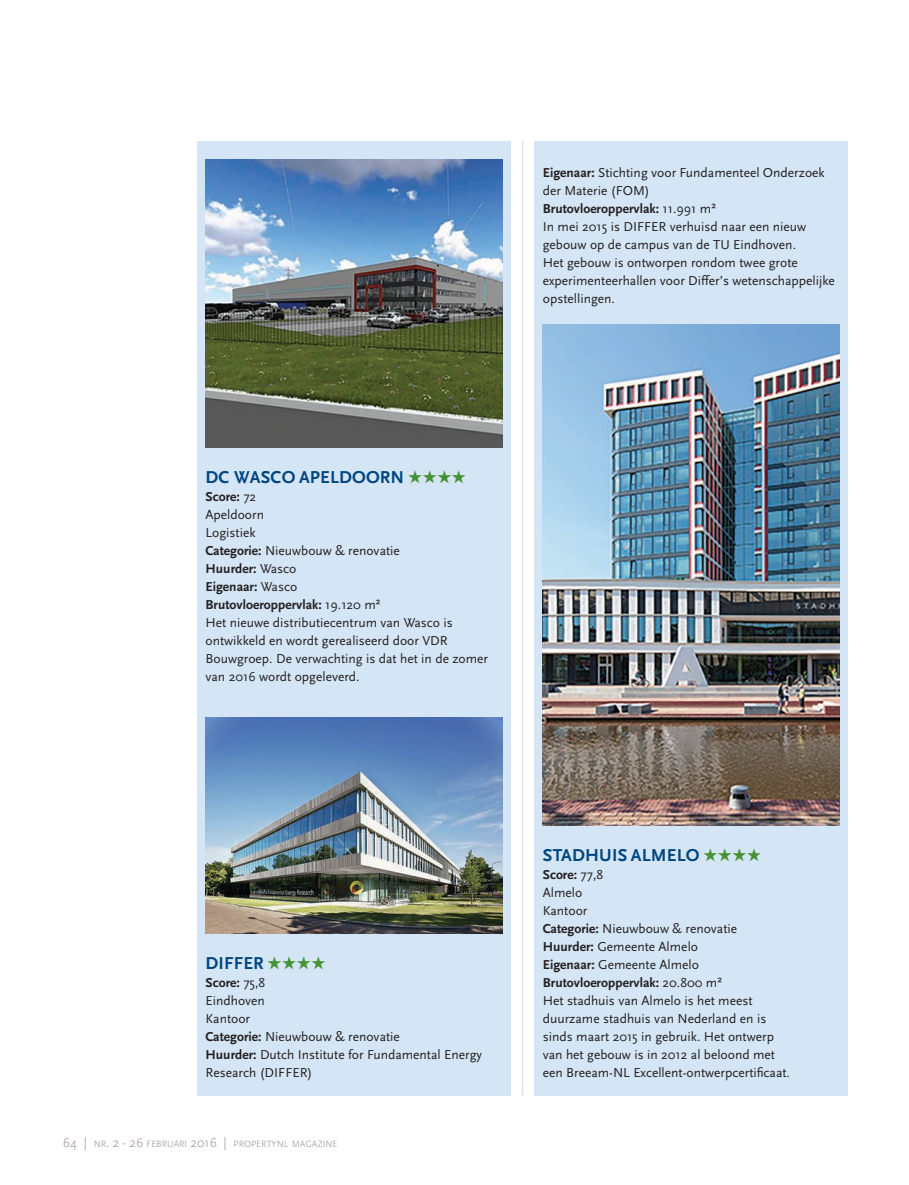
<style>
.page{position:relative;width:909px;height:1185px;background:#fff}
.page>*{position:absolute;margin:0;border:0;box-sizing:border-box;transform-origin:0 0}
.t1{font:700 18px "Scala Sans Pro";letter-spacing:.01em;color:#004680}
.t2{font:13.5px/18px "Scala Sans Pro";color:#231f20}
.t3{font:300 9.45px "Scala Sans Pro";color:#9d8d85}
.s1{font-weight:700}
.s2{color:#459235}
.s3{font-size:13.5px}
</style>
<div class="page">
<div style="left:197px;top:141px;width:313px;height:954px;background:#d4e5f5"></div>
<img style="left:205px;top:159px;width:297px;height:288px">
<img style="left:205px;top:717px;width:297px;height:216px">
<div style="left:534px;top:141px;width:313px;height:954px;background:#d4e5f5"></div>
<img style="left:542px;top:325px;width:297px;height:500px">
<hr style="left:521px;top:141px;width:2px;height:954px;background:#d4e5f5">
<p class="t2" style="left:542px;top:164px;width:293px"><span class="s1">Eigenaar:</span> Stichting voor Fundamenteel Onderzoek der Materie (FOM)<br><span class="s1">Brutovloeroppervlak:</span> 11.991 m²<br>In mei 2015 is DIFFER verhuisd naar een nieuw gebouw op de campus van de TU Eindhoven.<br>Het gebouw is ontworpen rondom twee grote experimenteerhallen voor Differ’s wetenschappelijke opstellingen.</p>
<h1 class="t1" style="left:205px;top:467px;width:262px">DC WASCO APELDOORN <span class="s2">★★★★</span></h1>
<p class="t2" style="left:205px;top:488px;width:284px"><span class="s1">Score:</span> 72<br>Apeldoorn<br>Logistiek<br><span class="s1">Categorie:</span> Nieuwbouw &amp; renovatie<br><span class="s1">Huurder:</span> Wasco<br><span class="s1">Eigenaar:</span> Wasco<br><span class="s1">Brutovloeroppervlak:</span> 19.120 m²<br>Het nieuwe distributiecentrum van Wasco is ontwikkeld en wordt gerealiseerd door VDR<br>Bouwgroep. De verwachting is dat het in de zomer van 2016 wordt opgeleverd.</p>
<h1 class="t1" style="left:205px;top:953px;width:122px">DIFFER <span class="s2">★★★★</span></h1>
<p class="t2" style="left:205px;top:974px;width:278px"><span class="s1">Score:</span> 75,8<br>Eindhoven<br>Kantoor<br><span class="s1">Categorie:</span> Nieuwbouw &amp; renovatie<br><span class="s1">Huurder:</span> Dutch Institute for Fundamental Energy<br>Research (DIFFER)</p>
<p class="t3" style="left:63px;top:1138px;width:276px"><span class="s3">64 |</span> NR<span class="s3">. 2 - 26</span> FEBRUARI <span class="s3">2016 |</span> PROPERTYNL MAGAZINE</p>
<h1 class="t1" style="left:542px;top:845px;width:220px">STADHUIS ALMELO <span class="s2">★★★★</span></h1>
<p class="t2" style="left:542px;top:866px;width:248px"><span class="s1">Score:</span> 77,8<br>Almelo<br>Kantoor<br><span class="s1">Categorie:</span> Nieuwbouw &amp; renovatie<br><span class="s1">Huurder:</span> Gemeente Almelo<br><span class="s1">Eigenaar:</span> Gemeente Almelo<br><span class="s1">Brutovloeroppervlak:</span> 20.800 m²<br>Het stadhuis van Almelo is het meest duurzame stadhuis van Nederland en is sinds maart 2015 in gebruik. Het ontwerp van het gebouw is in 2012 al beloond met een Breeam-NL Excellent-ontwerpcertificaat.</p>
</div>
